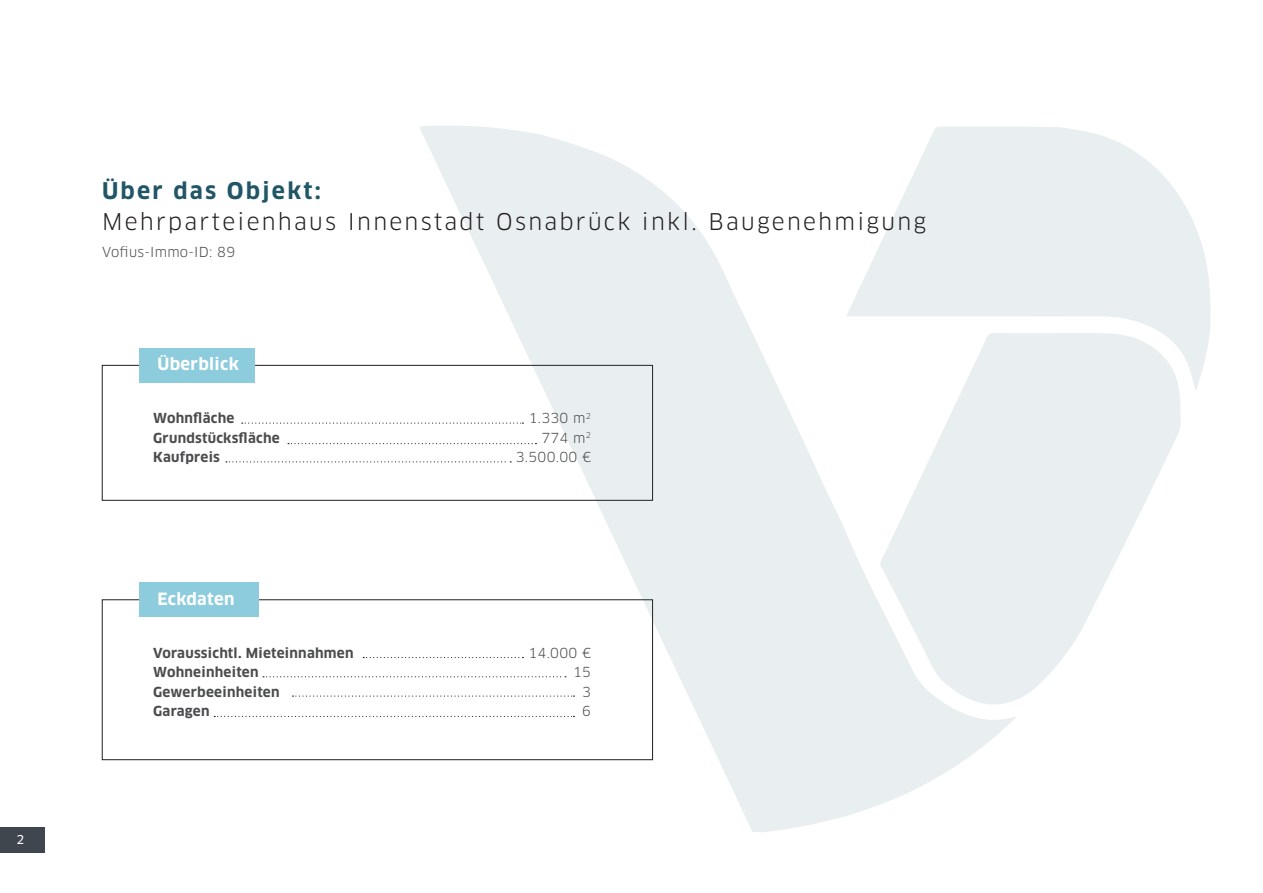
<style>
.page{position:relative;width:1263px;height:893px;background:#fff}
.page>*{position:absolute;margin:0;border:0;box-sizing:border-box;transform-origin:0 0}
.t1{font:22.5px "Clan OT";letter-spacing:.1em;color:#231f20}
.t2{font:700 22.5px "Clan OT";letter-spacing:.1em;color:#215667}
.t3{font:700 16.5px "Clan OT";letter-spacing:.02em;color:#fff}
.t4{font:700 13.5px/19.5px "Clan OT";letter-spacing:.02em;color:#4b4c4d}
.t5{font:13.5px/19.5px "Clan OT";letter-spacing:.02em;color:#4b4c4d;text-align:right}
.t6{font:12px "Clan OT News";color:#fff}
</style>
<div class="page">
<div style="left:0;top:827px;width:45px;height:26px;background:#3f464d"></div>
<svg style="left:418px;top:126px;width:598px;height:706px"></svg>
<svg style="left:880px;top:392px;width:301px;height:315px;fill:#e9eef0"></svg>
<svg style="left:846px;top:126px;width:365px;height:266px;fill:#e9eef0"></svg>
<div style="left:139px;top:348px;width:116px;height:34px;background:#8dccdd"></div>
<div style="left:139px;top:583px;width:120px;height:34px;background:#8dccdd"></div>
<svg style="left:242px;top:423px;width:281px;height:1px"></svg>
<svg style="left:288px;top:443px;width:248px;height:1px"></svg>
<svg style="left:226px;top:461px;width:285px;height:1px"></svg>
<svg style="left:363px;top:657px;width:160px;height:1px"></svg>
<svg style="left:263px;top:676px;width:303px;height:1px"></svg>
<svg style="left:292px;top:695px;width:282px;height:2px"></svg>
<svg style="left:214px;top:716px;width:360px;height:1px"></svg>
<p class="t6" style="left:17px;top:832px;width:9px">2</p>
<h1 class="t2" style="left:102px;top:178px;width:220px">Über das Objekt:</h1>
<h1 class="t1" style="left:102px;top:209px;width:825px">Mehrparteienhaus Innenstadt Osnabrück inkl. Baugenehmigung</h1>
<p class="t5" style="left:102px;top:242px;width:135px">Vofius-Immo-ID: 89</p>
<p class="t3" style="left:157px;top:355px;width:83px">Überblick</p>
<p class="t4" style="left:153px;top:409px;width:128px">Wohnfläche<br>Grundstücksfläche<br>Kaufpreis</p>
<p class="t3" style="left:157px;top:589px;width:78px">Eckdaten</p>
<p class="t4" style="left:153px;top:643px;width:202px">Voraussichtl. Mieteinnahmen<br>Wohneinheiten<br>Gewerbeeinheiten<br>Garagen</p>
<p class="t5" style="left:516px;top:409px;width:77px">1.330 m<sup>2<br></sup>774 m<sup>2<br></sup>3.500.00 €</p>
<p class="t5" style="left:528px;top:643px;width:64px">14.000 €<br>15<br>3<br>6</p>
</div>
